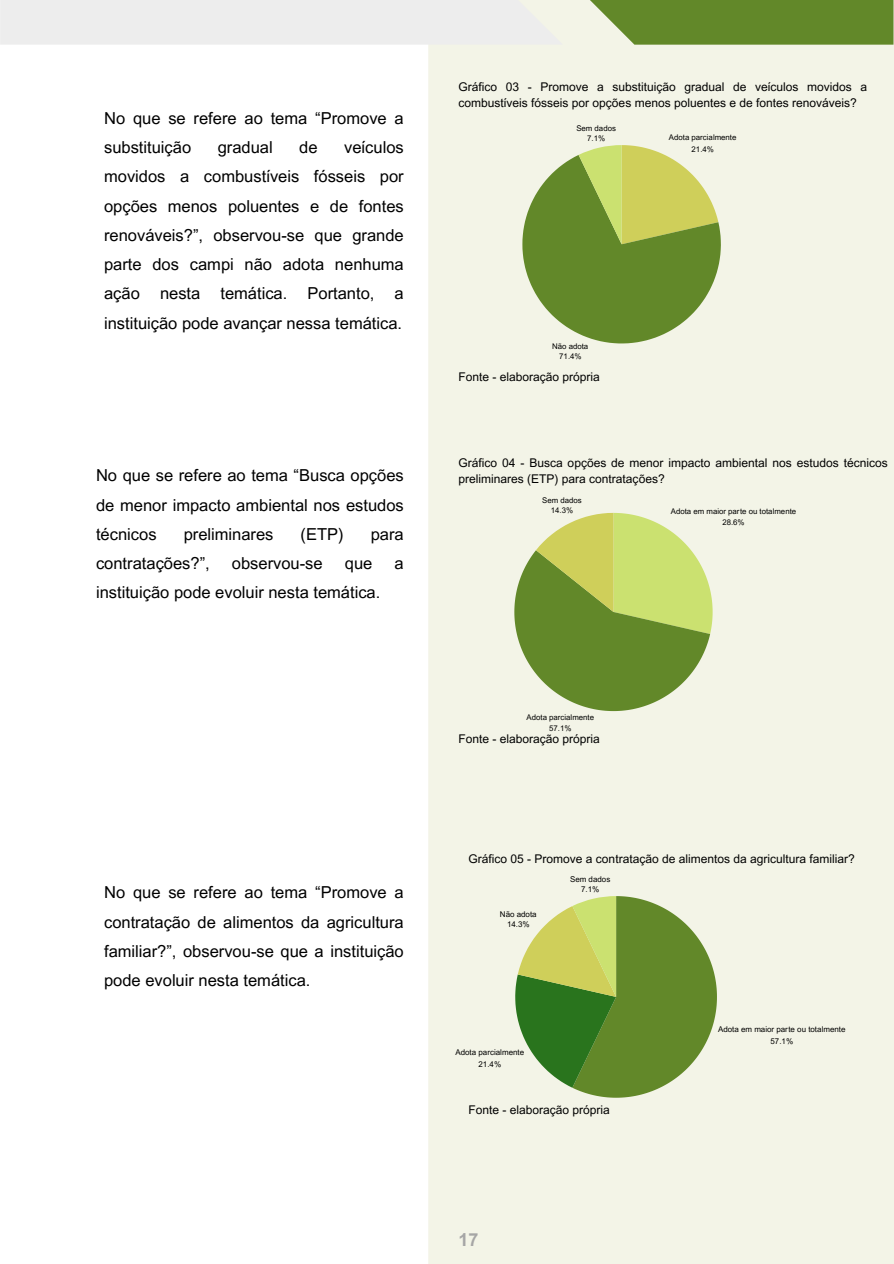
<style>
.page{position:relative;width:894px;height:1264px;background:#fff}
.page>*{position:absolute;margin:0;border:0;box-sizing:border-box;transform-origin:0 0}
.t1{font:700 18px "Arial MT Pro";color:#a6a6a6}
.t2{font:16.5px/29.2px "Arial MT Pro";color:#000;text-align:justify}
.t3{font:12px/16px "Arial MT Pro";color:#000}
.t4{font:7.95px/11.7px "Arial MT Pro";color:#000;text-align:center}
.t5{font:7.8px/9.8px "Arial MT Pro";color:#000;text-align:center}
</style>
<div class="page">
<div style="left:429px;top:0;width:464px;height:1263px;background:#f3f4e7"></div>
<hr style="left:428px;top:0;width:2px;height:1263px;background:#f3f4e7">
<hr style="left:893px;top:0;width:1px;height:1263px;background:#f3f4e7">
<hr style="left:428px;top:1263px;width:465px;height:1px;background:#f3f4e7">
<svg style="left:522px;top:145px;width:198px;height:198px"></svg>
<svg style="left:514px;top:513px;width:198px;height:198px"></svg>
<svg style="left:515px;top:896px;width:201px;height:201px"></svg>
<svg style="left:0;top:0;width:893px;height:45px"></svg>
<p class="t2" style="left:104px;top:105px;width:301px">No que se refere ao tema “Promove a substituição</p>
<p class="t2" style="left:104px;top:135px;width:301px;text-indent:240px">veículos movidos a combustíveis fósseis por opções menos poluentes e de fontes renováveis?”, observou-se que grande parte dos campi não adota nenhuma ação nesta temática. Portanto, a instituição pode avançar nessa temática.</p>
<p class="t2" style="left:218px;top:135px;width:56px">gradual</p>
<p class="t2" style="left:299px;top:135px;width:20px">de</p>
<p class="t2" style="left:96px;top:463px;width:309px">No que se refere ao tema “Busca opções de menor impacto ambiental nos estudos técnicos</p>
<p class="t2" style="left:184px;top:521px;width:91px">preliminares</p>
<p class="t2" style="left:300px;top:521px;width:45px">(ETP)</p>
<p class="t2" style="left:370px;top:521px;width:34px">para</p>
<p class="t2" style="left:96px;top:550px;width:115px">contratações?”,</p>
<p class="t2" style="left:232px;top:550px;width:92px">observou-se</p>
<p class="t2" style="left:345px;top:550px;width:29px">que</p>
<p class="t2" style="left:394px;top:550px;width:11px">a</p>
<p class="t2" style="left:96px;top:580px;width:286px">instituição pode evoluir nesta temática.</p>
<p class="t2" style="left:104px;top:880px;width:301px">No que se refere ao tema “Promove a contratação de alimentos da agricultura familiar?”, observou-se que a instituição pode evoluir nesta temática.</p>
<p class="t3" style="left:458px;top:80px;width:410px">Gráfico 03 - Promove a substituição gradual de veículos movidos a combustíveis fósseis por opções menos poluentes e de fontes renováveis?</p>
<p class="t5" style="left:576px;top:124px;width:41px">Sem dados<br>7.1%</p>
<p class="t5" style="left:668px;top:133px;width:69px;line-height:11.4px">Adota parcialmente<br>21.4%</p>
<p class="t5" style="left:552px;top:342px;width:38px">Não adota<br>71.4%</p>
<p class="t3" style="left:458px;top:370px;width:143px">Fonte - elaboração própria</p>
<p class="t3" style="left:458px;top:456px;width:431px">Gráfico 04 - Busca opções de menor impacto ambiental nos estudos técnicos preliminares (ETP) para contratações?</p>
<p class="t5" style="left:542px;top:497px;width:41px">Sem dados<br>14.3%</p>
<p class="t5" style="left:670px;top:506px;width:127px;line-height:11.4px">Adota em maior parte ou totalmente<br>28.6%</p>
<p class="t5" style="left:526px;top:712px;width:69px;line-height:11.4px">Adota parcialmente<br>57.1%</p>
<p class="t3" style="left:458px;top:732px;width:143px">Fonte - elaboração própria</p>
<h1 class="t3" style="left:468px;top:852px;width:388px">Gráfico 05 - Promove a contratação de alimentos da agricultura familiar?</h1>
<p class="t4" style="left:500px;top:910px;width:38px;line-height:9.9px">Não adota<br>14.3%</p>
<p class="t4" style="left:570px;top:874px;width:42px;line-height:9.9px">Sem dados<br>7.1%</p>
<p class="t4" style="left:455px;top:1047px;width:70px">Adota parcialmente<br>21.4%</p>
<h1 class="t3" style="left:468px;top:1103px;width:143px">Fonte - elaboração própria</h1>
<p class="t1" style="left:458px;top:1232px;width:22px">17</p>
<p class="t4" style="left:717px;top:1024px;width:129px">Adota em maior parte ou totalmente<br>57.1%</p>
</div>
